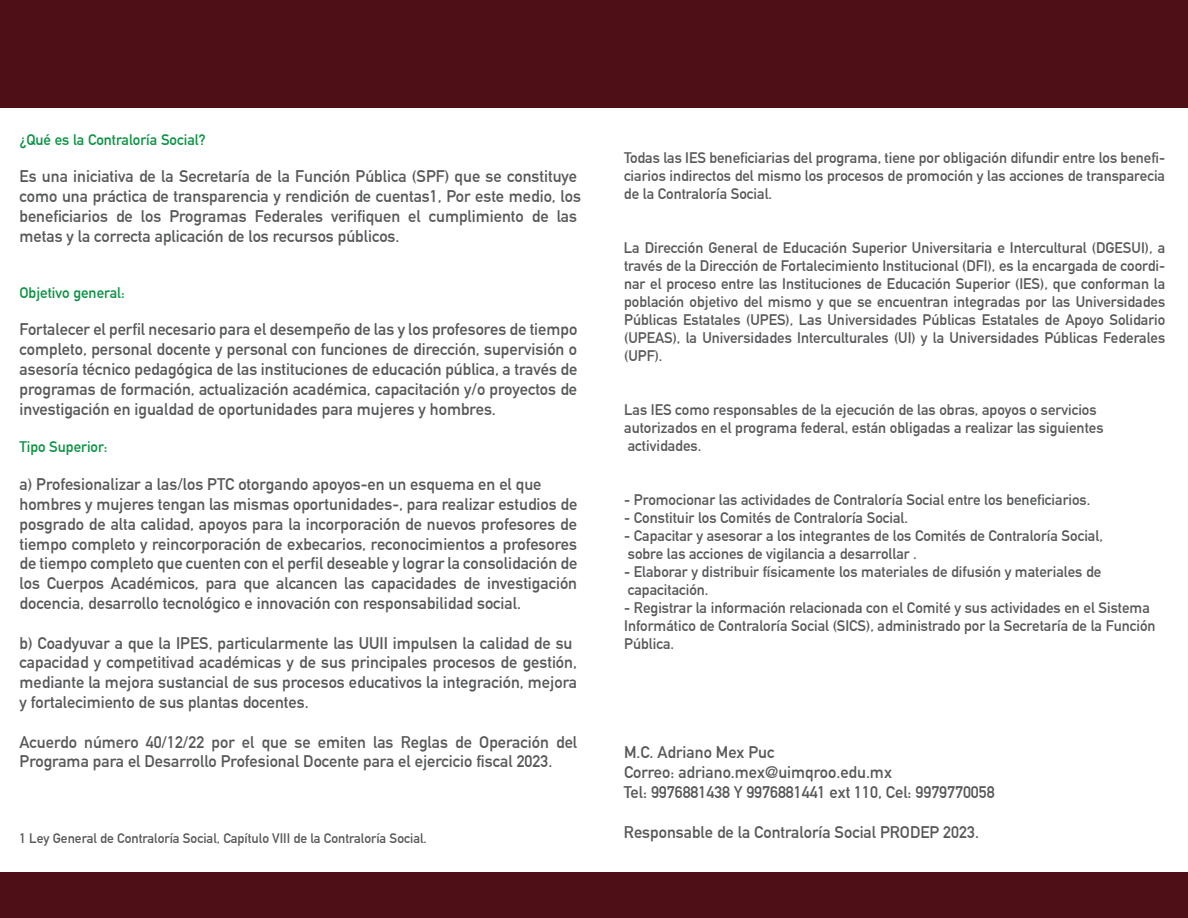
<style>
.page{position:relative;width:1188px;height:918px;background:#fff}
.page>*{position:absolute;margin:0;border:0;box-sizing:border-box;transform-origin:0 0}
.t1{font:700 16.5px/19.8px "DIN Alternate";color:#57585a}
.t2{font:700 15px/18px "DIN Alternate";color:#57585a}
.t3{font:700 15px "DIN Alternate";color:#0d9344}
.t4{font:700 13.5px "DIN Alternate";color:#57585a}
</style>
<div class="page">
<div style="left:0;top:873px;width:1188px;height:45px;background:#4f0f17"></div>
<div style="left:0;top:0;width:1188px;height:108px;background:#4f0f17"></div>
<p class="t3" style="left:20px;top:128px;width:188px">¿Qué es la Contraloría Social?</p>
<p class="t1" style="left:20px;top:166px;width:563px">Es una iniciativa de la Secretaría de la Función Pública (SPF) que se constituye como una práctica de transparencia y rendición de cuentas1, Por este medio, los beneficiarios de los Programas Federales verifiquen el cumplimiento de las metas y la correcta aplicación de los recursos públicos.</p>
<p class="t3" style="left:20px;top:281px;width:107px">Objetivo general:</p>
<p class="t1" style="left:20px;top:319px;width:559px;text-align:justify">Fortalecer el perfil necesario para el desempeño de las y los profesores de tiempo completo, personal docente y personal con funciones de dirección, supervisión o asesoría técnico pedagógica de las instituciones de educación pública, a través de programas de formación, actualización académica, capacitación y/o proyectos de investigación en igualdad de oportunidades para mujeres y hombres.</p>
<p class="t3" style="left:20px;top:436px;width:90px">Tipo Superior:</p>
<p class="t1" style="left:20px;top:473px;width:559px">a) Profesionalizar a las/los PTC otorgando apoyos-en un esquema en el que hombres y mujeres tengan las mismas oportunidades-, para realizar estudios de posgrado de alta calidad, apoyos para la incorporación de nuevos profesores de tiempo completo y reincorporación de exbecarios, reconocimientos a profesores de tiempo completo que cuenten con el perfil deseable y lograr la consolidación de los Cuerpos Académicos, para que alcancen las capacidades de investigación docencia, desarrollo tecnológico e innovación con responsabilidad social.</p>
<p class="t1" style="left:20px;top:632px;width:559px">b) Coadyuvar a que la IPES, particularmente las UUII impulsen la calidad de su capacidad y competitivad académicas y de sus principales procesos de gestión, mediante la mejora sustancial de sus procesos educativos la integración, mejora y fortalecimiento de sus plantas docentes.</p>
<p class="t1" style="left:20px;top:731px;width:559px">Acuerdo número 40/12/22 por el que se emiten las Reglas de Operación del<br>Programa para el Desarrollo Profesional Docente para el ejercicio fiscal 2023.</p>
<p class="t4" style="left:20px;top:828px;width:409px">1 Ley General de Contraloría Social, Capítulo VIII de la Contraloría Social.</p>
<p class="t2" style="left:624px;top:147px;width:543px;text-align:justify">Todas las IES beneficiarias del programa, tiene por obligación difundir entre los benefi&shy;ciarios indirectos del mismo los procesos de promoción y las acciones de transparecia de la Contraloría Social.</p>
<p class="t2" style="left:624px;top:237px;width:543px;text-align:justify">La Dirección General de Educación Superior Universitaria e Intercultural (DGESUI), a través de la Dirección de Fortalecimiento Institucional (DFI), es la encargada de coordi&shy;nar el proceso entre las Instituciones de Educación Superior (IES), que conforman la población objetivo del mismo y que se encuentran integradas por las Universidades Públicas Estatales (UPES), Las Universidades Públicas Estatales de Apoyo Solidario (UPEAS), la Universidades Interculturales (UI) y la Universidades Públicas Federales (UPF).</p>
<p class="t2" style="left:624px;top:399px;width:481px">Las IES como responsables de la ejecución de las obras, apoyos o servicios autorizados en el programa federal, están obligadas a realizar las siguientes actividades.</p>
<p class="t2" style="left:624px;top:489px;width:468px">- Promocionar las actividades de Contraloría Social entre los beneficiarios.</p>
<p class="t2" style="left:624px;top:507px;width:285px">- Constituir los Comités de Contraloría Social.</p>
<p class="t2" style="left:624px;top:525px;width:480px">- Capacitar y asesorar a los integrantes de los Comités de Contraloría Social, sobre las acciones de vigilancia a desarrollar .</p>
<p class="t2" style="left:624px;top:561px;width:479px">- Elaborar y distribuir físicamente los materiales de difusión y materiales de capacitación.</p>
<p class="t2" style="left:624px;top:597px;width:533px">- Registrar la información relacionada con el Comité y sus actividades en el Sistema<br>Informático de Contraloría Social (SICS), administrado por la Secretaría de la Función<br>Pública.</p>
<p class="t1" style="left:624px;top:742px;width:372px">M.C. Adriano Mex Puc<br>Correo: adriano.mex@uimqroo.edu.mx<br>Tel: 9976881438 Y 9976881441 ext 110, Cel: 9979770058</p>
<p class="t1" style="left:624px;top:821px;width:356px">Responsable de la Contraloría Social PRODEP 2023.</p>
</div>
